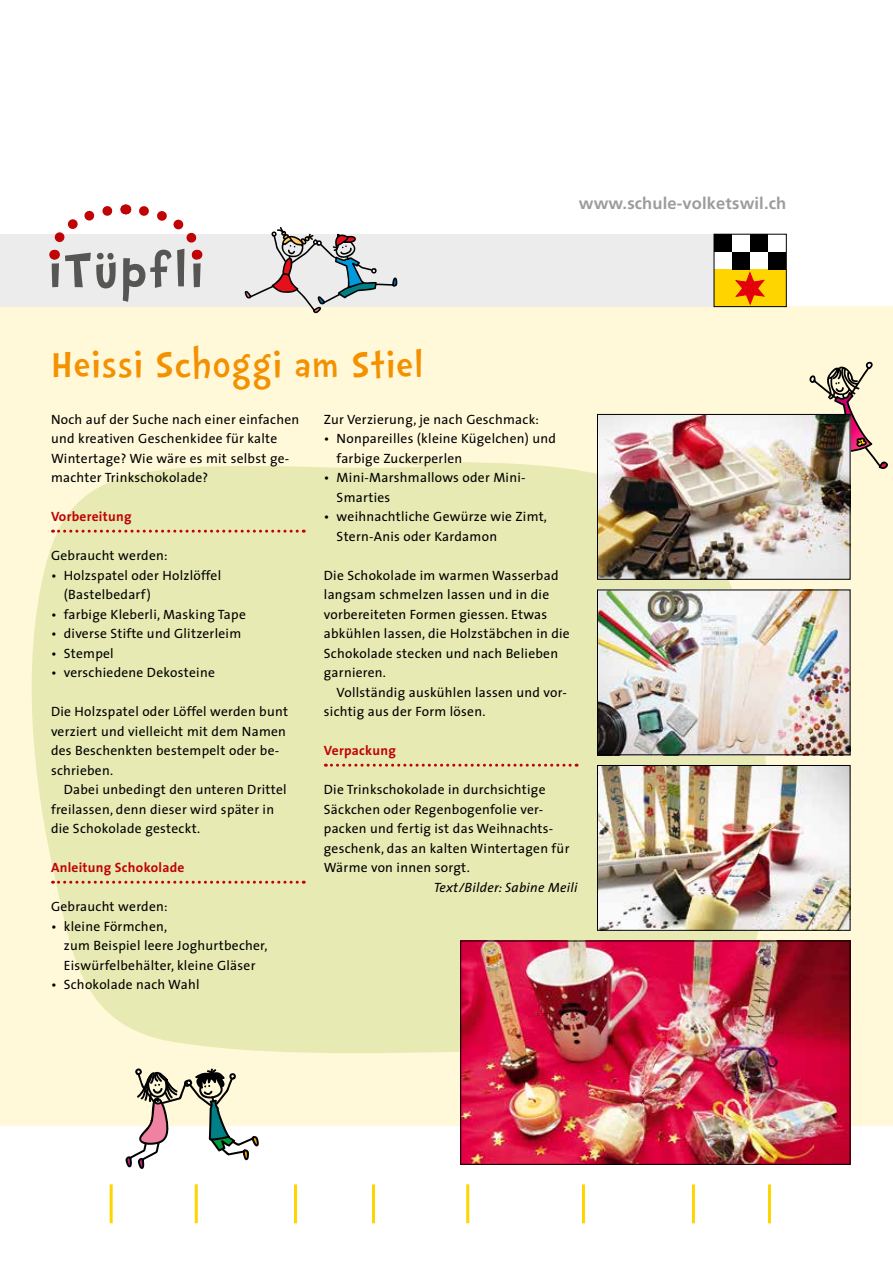
<style>
.page{position:relative;width:893px;height:1263px;background:#fff}
.page>*{position:absolute;margin:0;border:0;box-sizing:border-box;transform-origin:0 0}
.t1{font:700 60px "Doctor Soos";letter-spacing:.03em;color:#565655}
.t2{font:300 45px "Doctor Soos";letter-spacing:.01em;color:#f39100}
.t3{font:700 16.5px "Frutiger LT Com";letter-spacing:.01em;color:#9c9c9d}
.t4{font:13.5px/19.5px "The Sans";letter-spacing:.02em;color:#000}
.t5{font:700 13.5px "The Sans";letter-spacing:.02em;color:#c00304}
.t6{font:italic 13.5px "The Sans";letter-spacing:.02em;color:#000}
</style>
<div class="page">
<div style="left:0;top:307px;width:893px;height:819px;background:#fff9d9"></div>
<hr style="left:110px;top:1184px;width:3px;height:39px;background:#ffd500">
<hr style="left:195px;top:1184px;width:3px;height:39px;background:#ffd500">
<hr style="left:294px;top:1184px;width:3px;height:39px;background:#ffd500">
<hr style="left:372px;top:1184px;width:3px;height:39px;background:#ffd500">
<hr style="left:466px;top:1184px;width:3px;height:39px;background:#ffd500">
<hr style="left:582px;top:1184px;width:3px;height:39px;background:#ffd500">
<hr style="left:692px;top:1184px;width:3px;height:39px;background:#ffd500">
<hr style="left:768px;top:1184px;width:3px;height:39px;background:#ffd500">
<div style="left:0;top:234px;width:714px;height:73px;background:#ececec"></div>
<div style="left:714px;top:252px;width:18px;height:18px;border:1px solid #fff"></div>
<div style="left:750px;top:252px;width:18px;height:18px;border:1px solid #fff"></div>
<div style="left:714px;top:270px;width:72px;height:37px;background:#ffd500"></div>
<div style="left:714px;top:234px;width:18px;height:18px;background:#000"></div>
<div style="left:750px;top:234px;width:18px;height:18px;background:#000"></div>
<div style="left:732px;top:252px;width:18px;height:18px;background:#000"></div>
<div style="left:768px;top:252px;width:18px;height:18px;background:#000"></div>
<svg style="left:736px;top:272px;width:28px;height:32px"></svg>
<div style="left:714px;top:234px;width:72px;height:73px;border:1px solid #000"></div>
<svg style="left:245px;top:227px;width:152px;height:86px"></svg>
<svg style="left:139px;top:206px;width:64px;height:53px"></svg>
<svg style="left:49px;top:204px;width:77px;height:55px"></svg>
<div style="left:31px;top:460px;width:740px;height:593px;background:#e7ebb3"></div>
<svg style="left:53px;top:530px;width:251px;height:3px"></svg>
<svg style="left:53px;top:881px;width:251px;height:3px"></svg>
<svg style="left:325px;top:764px;width:252px;height:3px"></svg>
<svg style="left:125px;top:1068px;width:134px;height:101px"></svg>
<svg style="left:809px;top:362px;width:79px;height:113px"></svg>
<img style="left:599px;top:416px;width:249px;height:162px">
<div style="left:597px;top:414px;width:253px;height:166px;border:1px solid #000"></div>
<img style="left:599px;top:592px;width:249px;height:161px">
<div style="left:597px;top:590px;width:253px;height:165px;border:1px solid #000"></div>
<img style="left:599px;top:767px;width:249px;height:162px">
<div style="left:597px;top:765px;width:253px;height:166px;border:1px solid #000"></div>
<img style="left:462px;top:943px;width:386px;height:220px">
<div style="left:460px;top:941px;width:390px;height:224px;border:1px solid #000"></div>
<h1 class="t1" style="left:48px;top:240px;width:157px">iTüpfli</h1>
<h2 class="t2" style="left:51px;top:342px;width:374px">Heissi Schoggi am Stiel</h2>
<p class="t3" style="left:579px;top:194px;width:209px">www.schule-volketswil.ch</p>
<p class="t4" style="left:51px;top:409px;width:250px">Noch auf der Suche nach einer einfachen und kreativen Geschenkidee für kalte Wintertage? Wie wäre es mit selbst ge&shy;machter Trinkschokolade?</p>
<p class="t5" style="left:51px;top:505px;width:82px">Vorbereitung</p>
<p class="t4" style="left:51px;top:545px;width:118px">Gebraucht werden:</p>
<p class="t4" style="left:64px;top:565px;width:159px;text-indent:-13px">• Holzspatel oder Holzlöffel (Bastelbedarf)</p>
<p class="t4" style="left:51px;top:604px;width:196px">• farbige Kleberli, Masking Tape</p>
<p class="t4" style="left:51px;top:623px;width:192px">• diverse Stifte und Glitzerleim</p>
<p class="t4" style="left:51px;top:643px;width:64px">• Stempel</p>
<p class="t4" style="left:51px;top:662px;width:165px">• verschiedene Dekosteine</p>
<p class="t4" style="left:51px;top:701px;width:239px">Die Holzspatel oder Löffel werden bunt verziert und vielleicht mit dem Namen des Beschenkten bestempelt oder be&shy;schrieben.</p>
<p class="t4" style="left:51px;top:779px;width:237px;text-indent:13px">Dabei unbedingt den unteren Drittel freilassen, denn dieser wird später in die Schokolade gesteckt.</p>
<p class="t5" style="left:51px;top:856px;width:135px">Anleitung Schokolade</p>
<p class="t4" style="left:51px;top:896px;width:118px">Gebraucht werden:</p>
<p class="t4" style="left:64px;top:916px;width:205px;text-indent:-13px">• kleine Förmchen,<br>zum Beispiel leere Joghurtbecher,<br>Eiswürfelbehälter, kleine Gläser</p>
<p class="t4" style="left:51px;top:974px;width:150px">• Schokolade nach Wahl</p>
<p class="t4" style="left:324px;top:409px;width:217px">Zur Verzierung, je nach Geschmack:</p>
<p class="t4" style="left:337px;top:428px;width:221px;text-indent:-13px">• Nonpareilles (kleine Kügelchen) und farbige Zuckerperlen</p>
<p class="t4" style="left:337px;top:467px;width:191px;text-indent:-13px">• Mini-Marshmallows oder Mini-<br>Smarties</p>
<p class="t4" style="left:337px;top:506px;width:212px;text-indent:-13px">• weihnachtliche Gewürze wie Zimt,<br>Stern-Anis oder Kardamon</p>
<p class="t4" style="left:324px;top:565px;width:247px">Die Schokolade im warmen Wasserbad langsam schmelzen lassen und in die vorbereiteten Formen giessen. Etwas abkühlen lassen, die Holzstäbchen in die Schokolade stecken und nach Belieben garnieren.</p>
<p class="t4" style="left:324px;top:682px;width:244px;text-indent:13px">Vollständig auskühlen lassen und vor&shy;sichtig aus der Form lösen.</p>
<p class="t5" style="left:324px;top:739px;width:73px">Verpackung</p>
<p class="t4" style="left:324px;top:779px;width:247px">Die Trinkschokolade in durchsichtige Säckchen oder Regenbogenfolie ver&shy;packen und fertig ist das Weihnachts&shy;geschenk, das an kalten Wintertagen für Wärme von innen sorgt.</p>
<p class="t6" style="left:434px;top:876px;width:145px">Text/Bilder: Sabine Meili</p>
</div>
